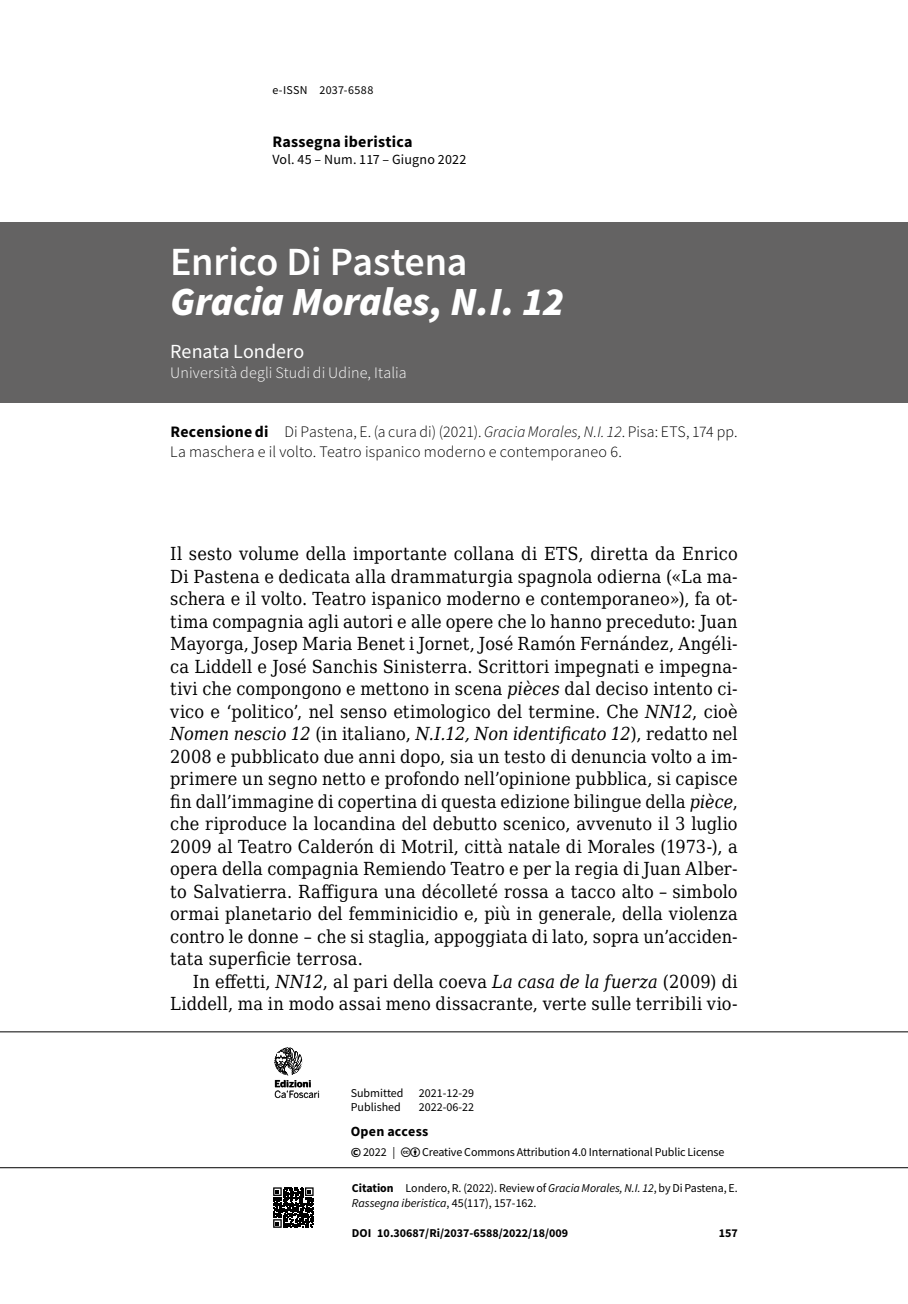
<style>
.page{position:relative;width:908px;height:1304px;background:#fff}
.page>*{position:absolute;margin:0;border:0;box-sizing:border-box;transform-origin:0 0}
.t1{font:italic 900 40px "Source Sans Pro";letter-spacing:-.005em;color:#fff}
.t2{font:600 40px "Source Sans Pro";letter-spacing:-.005em;color:#fff}
.t3{font:20px "Source Sans Pro";letter-spacing:.005em;color:#fff}
.t4{font:18px/22.6px "DejaVu Serif Condensed";letter-spacing:.015em;color:#000;text-align:justify}
.t5{font:300 16px/20px "Source Sans Pro";letter-spacing:.01em;color:#000}
.t6{font:300 16px "Source Sans Pro";letter-spacing:.01em;color:#fff}
.t7{font:700 16px "Source Sans Pro";letter-spacing:.015em;color:#000}
.t8{font:14px "Source Sans Pro";letter-spacing:.015em;color:#000}
.t9{font:700 14px "Source Sans Pro";letter-spacing:.02em;color:#000}
.t10{font:12px/15px "Source Sans Pro";letter-spacing:-.01em;color:#000}
.t11{font:700 12px "Source Sans Pro";color:#000}
.t12{font:12px "Source Sans Pro";letter-spacing:.02em;color:#000}
.t13{font:9.6px "Benton Sans";letter-spacing:-.01em;color:#000}
.t14{font:700 9.6px "Benton Sans";color:#000}
.s1{font-weight:700}
.s2{font-style:italic}
.s3{font-weight:700;font-size:14px}
</style>
<div class="page">
<hr style="left:0;top:1031px;width:907px;height:1px;background:#000">
<svg style="left:274px;top:1047px;width:45px;height:51px"></svg>
<hr style="left:0;top:1167px;width:907px;height:1px;background:#000">
<svg style="left:313px;top:1187px;width:1px;height:38px"></svg>
<svg style="left:273px;top:1187px;width:40px;height:41px"></svg>
<div style="left:0;top:223px;width:907px;height:180px;background:#646363"></div>
<p class="t12" style="left:272px;top:82px;width:102px">e-ISSN 2037-6588</p>
<p class="t7" style="left:272px;top:131px;width:142px">Rassegna iberistica</p>
<p class="t8" style="left:272px;top:150px;width:195px">Vol. 45 – Num. 117 – Giugno 2022</p>
<h1 class="t2" style="left:170px;top:236px;width:299px">Enrico Di Pastena</h1>
<h1 class="t1" style="left:170px;top:274px;width:395px">Gracia Morales, N.I. 12</h1>
<p class="t3" style="left:170px;top:339px;width:135px">Renata Londero</p>
<p class="t6" style="left:170px;top:363px;width:238px">Università degli Studi di Udine, Italia</p>
<p class="t5" style="left:170px;top:422px;width:568px"><span class="s1">Recensione di</span> Di Pastena, E. (a cura di) (2021). <span class="s2">Gracia Morales, N.I. 12</span>. Pisa: ETS, 174 pp.<br>La maschera e il volto. Teatro ispanico moderno e contemporaneo 6.</p>
<p class="t4" style="left:170px;top:542px;width:568px">Il sesto volume della importante collana di ETS, diretta da Enrico Di Pastena e dedicata alla drammaturgia spagnola odierna («La ma&shy;schera e il volto. Teatro ispanico moderno e contemporaneo»), fa ot&shy;tima compagnia agli autori e alle opere che lo hanno preceduto: Juan Mayorga, Josep Maria Benet i Jornet, José Ramón Fernández, Angéli&shy;ca Liddell e José Sanchis Sinisterra. Scrittori impegnati e impegna&shy;tivi che compongono e mettono in scena <span class="s2">pièces</span> dal deciso intento ci&shy;vico e ‘politico’, nel senso etimologico del termine. Che <span class="s2">NN12</span>, cioè <span class="s2">Nomen nescio 12</span> (in italiano, <span class="s2">N.I.12, Non identificato 12</span>), redatto nel 2008 e pubblicato due anni dopo, sia un testo di denuncia volto a im&shy;primere un segno netto e profondo nell’opinione pubblica, si capisce fin dall’immagine di copertina di questa edizione bilingue della <span class="s2">pièce</span>, che riproduce la locandina del debutto scenico, avvenuto il 3 luglio 2009 al Teatro Calderón di Motril, città natale di Morales (1973-), a opera della compagnia Remiendo Teatro e per la regia di Juan Alber&shy;to Salvatierra. Raffigura una décolleté rossa a tacco alto – simbolo ormai planetario del femminicidio e, più in generale, della violenza contro le donne – che si staglia, appoggiata di lato, sopra un’acciden&shy;tata superficie terrosa.</p>
<p class="t4" style="left:170px;top:970px;width:568px;text-align:right">In effetti, <span class="s2">NN12</span>, al pari della coeva <span class="s2">La casa de la fuerza</span> (2009) di<br>Liddell, ma in modo assai meno dissacrante, verte sulle terribili vio-</p>
<p class="t14" style="left:274px;top:1078px;width:38px">Edizioni</p>
<p class="t13" style="left:274px;top:1088px;width:47px">Ca’Foscari</p>
<p class="t10" style="left:350px;top:1085px;width:54px">Submitted</p>
<p class="t10" style="left:418px;top:1085px;width:57px">2021-12-29</p>
<p class="t10" style="left:350px;top:1099px;width:52px">Published</p>
<p class="t10" style="left:418px;top:1099px;width:57px">2022-06-22</p>
<p class="t9" style="left:350px;top:1122px;width:79px">Open access</p>
<p class="t10" style="left:350px;top:1144px;width:46px"><span class="s3">©</span> 2022 |</p>
<p class="t10" style="left:422px;top:1144px;width:303px">Creative Commons Attribution 4.0 International Public License</p>
<p class="t10" style="left:351px;top:1181px;width:387px"><span class="s1">Citation</span> Londero, R. (2022). Review of <span class="s2">Gracia Morales, N.I. 12</span>, by Di Pastena, E.<br><span class="s2">Rassegna iberistica</span>, 45(117), 157-162.</p>
<p class="t11" style="left:351px;top:1225px;width:218px">DOI 10.30687/Ri/2037-6588/2022/18/009</p>
<p class="t11" style="left:718px;top:1225px;width:21px">157</p>
</div>
